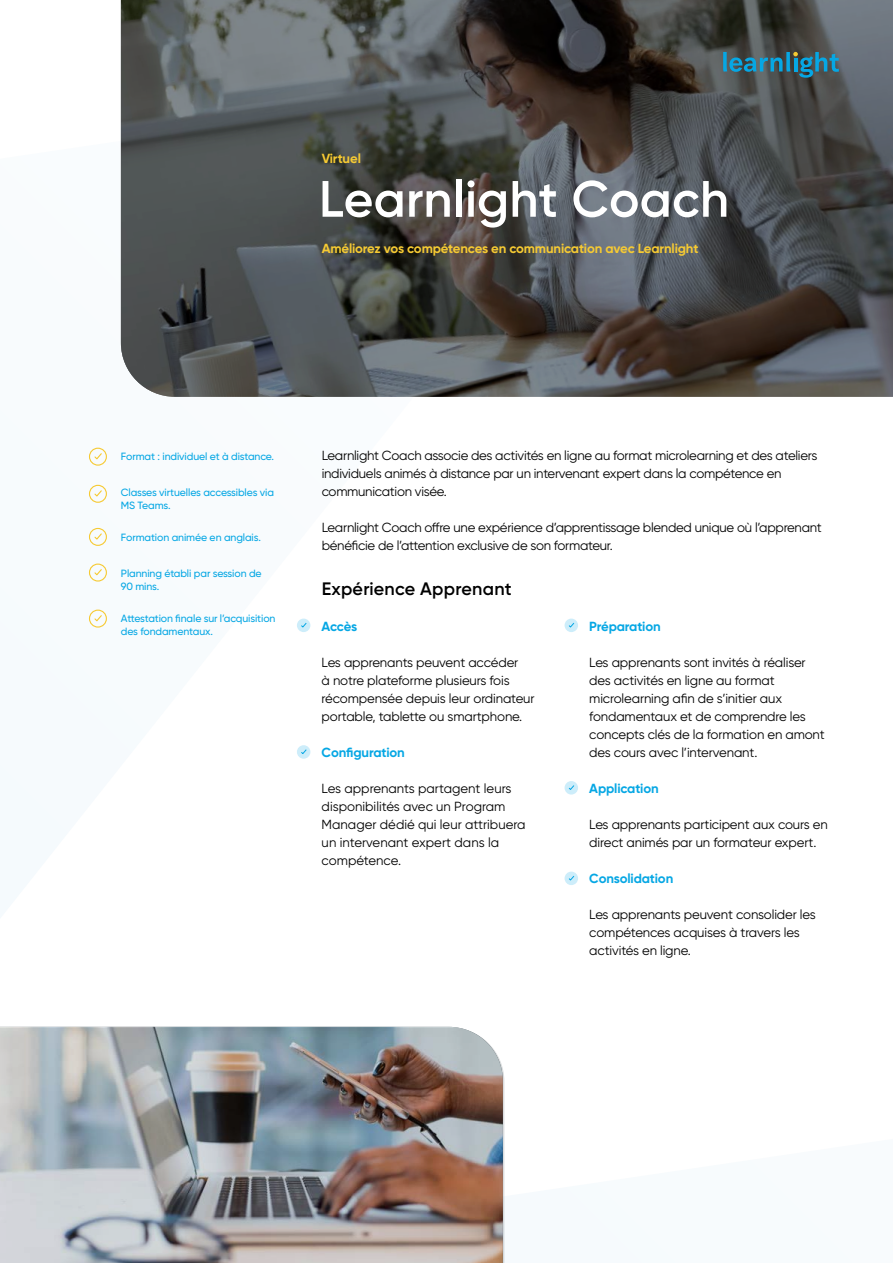
<style>
.page{position:relative;width:893px;height:1263px;background:#fff}
.page>*{position:absolute;margin:0;border:0;box-sizing:border-box;transform-origin:0 0}
.t1{font:600 51px "Gilroy";letter-spacing:.005em;color:#fff}
.t2{font:600 18px "Gilroy";letter-spacing:.01em;color:#000}
.t3{font:13.2px/18px "Gilroy";letter-spacing:-.01em;color:#000}
.t4{font:700 13.2px "Gilroy";letter-spacing:-.01em;color:#f6ca33}
.t5{font:700 13.2px "Gilroy";letter-spacing:-.01em;color:#06a7e4}
.t6{font:500 10.5px/13.5px "Gilroy";letter-spacing:-.01em;color:#06a7e4}
</style>
<div class="page">
<img style="left:0;top:1027px;width:504px;height:236px">
<svg style="left:121px;top:0;width:772px;height:397px;background:#4d4e4f"></svg>
<div style="left:297px;top:619px;width:13px;height:13px;background:#cdedfa;border-radius:50%"></div>
<svg style="left:301px;top:622px;width:6px;height:6px"></svg>
<div style="left:297px;top:745px;width:13px;height:14px;background:#cdedfa;border-radius:50%"></div>
<svg style="left:301px;top:749px;width:6px;height:5px"></svg>
<div style="left:89px;top:610px;width:18px;height:18px;border:1px solid #f6ca33;border-radius:50%"></div>
<svg style="left:94px;top:615px;width:8px;height:7px"></svg>
<div style="left:89px;top:448px;width:18px;height:18px;border:1px solid #f6ca33;border-radius:50%"></div>
<svg style="left:94px;top:453px;width:8px;height:7px"></svg>
<div style="left:89px;top:485px;width:18px;height:18px;border:1px solid #f6ca33;border-radius:50%"></div>
<svg style="left:94px;top:490px;width:8px;height:7px"></svg>
<div style="left:89px;top:528px;width:18px;height:18px;border:1px solid #f6ca33;border-radius:50%"></div>
<svg style="left:94px;top:533px;width:8px;height:7px"></svg>
<div style="left:89px;top:563px;width:18px;height:18px;border:1px solid #f6ca33;border-radius:50%"></div>
<svg style="left:94px;top:569px;width:8px;height:7px"></svg>
<div style="left:565px;top:619px;width:13px;height:13px;background:#cdedfa;border-radius:50%"></div>
<svg style="left:568px;top:622px;width:7px;height:6px"></svg>
<div style="left:565px;top:781px;width:13px;height:13px;background:#cdedfa;border-radius:50%"></div>
<svg style="left:568px;top:785px;width:7px;height:5px"></svg>
<div style="left:565px;top:872px;width:13px;height:13px;background:#cdedfa;border-radius:50%"></div>
<svg style="left:568px;top:875px;width:7px;height:6px"></svg>
<svg style="left:723px;top:52px;width:116px;height:26px;background:#376b7c"></svg>
<p class="t4" style="left:322px;top:150px;width:41px">Virtuel</p>
<h1 class="t1" style="left:319px;top:167px;width:412px">Learnlight Coach</h1>
<p class="t4" style="left:322px;top:240px;width:378px">Améliorez vos compétences en communication avec Learnlight</p>
<p class="t3" style="left:322px;top:446px;width:497px">Learnlight Coach associe des activités en ligne au format microlearning et des ateliers individuels animés à distance par un intervenant expert dans la compétence en communication visée.</p>
<p class="t3" style="left:322px;top:518px;width:502px">Learnlight Coach offre une expérience d’apprentissage blended unique où l’apprenant bénéficie de l’attention exclusive de son formateur.</p>
<h2 class="t2" style="left:322px;top:577px;width:191px">Expérience Apprenant</h2>
<p class="t6" style="left:121px;top:449px;width:155px">Format : individuel et à distance.</p>
<p class="t6" style="left:121px;top:485px;width:155px">Classes virtuelles accessibles via<br>MS Teams.</p>
<p class="t6" style="left:121px;top:530px;width:142px">Formation animée en anglais.</p>
<p class="t6" style="left:121px;top:566px;width:142px">Planning établi par session de<br>90 mins.</p>
<p class="t6" style="left:121px;top:611px;width:156px">Attestation finale sur l’acquisition des fondamentaux.</p>
<p class="t5" style="left:589px;top:618px;width:73px">Préparation</p>
<p class="t3" style="left:589px;top:653px;width:237px">Les apprenants sont invités à réaliser des activités en ligne au format microlearning afin de s’initier aux fondamentaux et de comprendre les concepts clés de la formation en amont des cours avec l’intervenant.</p>
<p class="t5" style="left:589px;top:780px;width:71px">Application</p>
<p class="t3" style="left:589px;top:815px;width:240px">Les apprenants participent aux cours en direct animés par un formateur expert.</p>
<p class="t5" style="left:589px;top:870px;width:85px">Consolidation</p>
<p class="t3" style="left:589px;top:905px;width:228px">Les apprenants peuvent consolider les compétences acquises à travers les activités en ligne.</p>
<p class="t5" style="left:322px;top:618px;width:37px">Accès</p>
<p class="t3" style="left:322px;top:653px;width:215px">Les apprenants peuvent accéder<br>à notre plateforme plusieurs fois récompensée depuis leur ordinateur portable, tablette ou smartphone.</p>
<p class="t5" style="left:322px;top:744px;width:85px">Configuration</p>
<p class="t3" style="left:322px;top:779px;width:205px">Les apprenants partagent leurs disponibilités avec un Program<br>Manager dédié qui leur attribuera un intervenant expert dans la compétence.</p>
</div>
